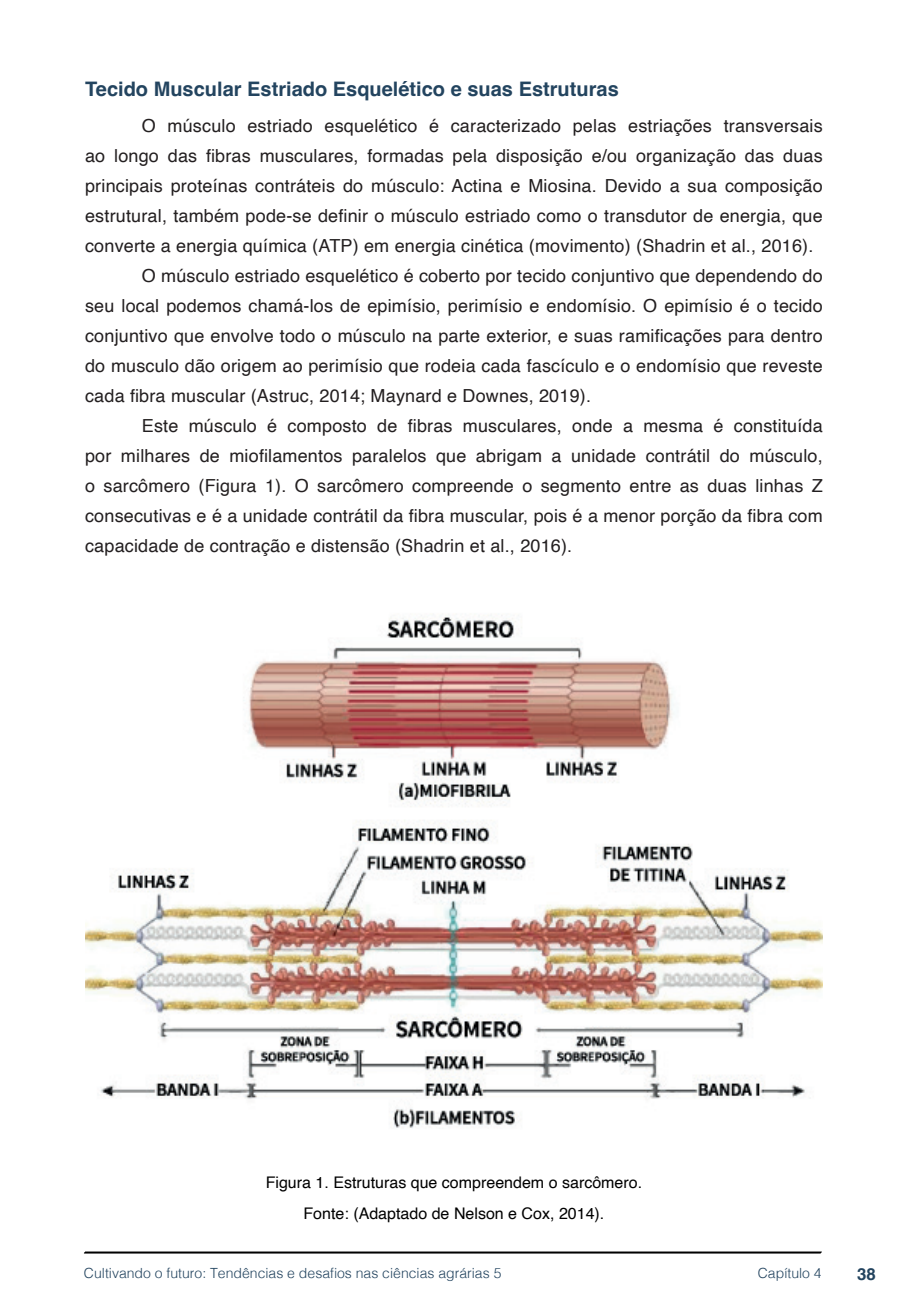
<style>
.page{position:relative;width:908px;height:1304px;background:#fff}
.page>*{position:absolute;margin:0;border:0;box-sizing:border-box;transform-origin:0 0}
.Subtitulo{font:700 20px "Helvetica";color:#23445f}
.txt{font:18px/30px "Helvetica";letter-spacing:.01em;color:#231f20;text-align:justify}
.t1{font:700 16.8px "Helvetica";color:#23445f}
.imagens_graf_tab{font:16px "Helvetica";color:#000}
.t2{font:300 14px "Helvetica";color:#23445f}
</style>
<div class="page">
<svg style="left:84px;top:1251px;width:737px;height:3px;background:#515151"></svg>
<img style="left:85px;top:615px;width:737px;height:513px">
<p class="Subtitulo" style="left:85px;top:77px;width:535px">Tecido Muscular Estriado Esquelético e suas Estruturas</p>
<p class="txt" style="left:85px;top:111px;width:738px;text-indent:57px">O músculo estriado esquelético é caracterizado pelas estriações transversais ao longo das fibras musculares, formadas pela disposição e/ou organização das duas principais proteínas contráteis do músculo: Actina e Miosina. Devido a sua composição estrutural, também pode-se definir o músculo estriado como o transdutor de energia, que converte a energia química (ATP) em energia cinética (movimento) (Shadrin et al., 2016).</p>
<p class="txt" style="left:85px;top:261px;width:738px;text-indent:57px">O músculo estriado esquelético é coberto por tecido conjuntivo que dependendo do seu local podemos chamá-los de epimísio, perimísio e endomísio. O epimísio é o tecido conjuntivo que envolve todo o músculo na parte exterior, e suas ramificações para dentro do musculo dão origem ao perimísio que rodeia cada fascículo e o endomísio que reveste cada fibra muscular (Astruc, 2014; Maynard e Downes, 2019).</p>
<p class="txt" style="left:85px;top:411px;width:739px;text-indent:57px">Este músculo é composto de fibras musculares, onde a mesma é constituída por milhares de miofilamentos paralelos que abrigam a unidade contrátil do músculo, o sarcômero (Figura 1). O sarcômero compreende o segmento entre as duas linhas Z consecutivas e é a unidade contrátil da fibra muscular, pois é a menor porção da fibra com capacidade de contração e distensão (Shadrin et al., 2016).</p>
<p class="imagens_graf_tab" style="left:265px;top:1170px;width:378px">Figura 1. Estruturas que compreendem o sarcômero.</p>
<p class="imagens_graf_tab" style="left:303px;top:1201px;width:302px">Fonte: (Adaptado de Nelson e Cox, 2014).</p>
<p class="t2" style="left:84px;top:1261px;width:419px">Cultivando o futuro: Tendências e desafios nas ciências agrárias 5</p>
<p class="t2" style="left:757px;top:1261px;width:65px">Capítulo 4</p>
<p class="t1" style="left:856px;top:1264px;width:20px">38</p>
</div>
